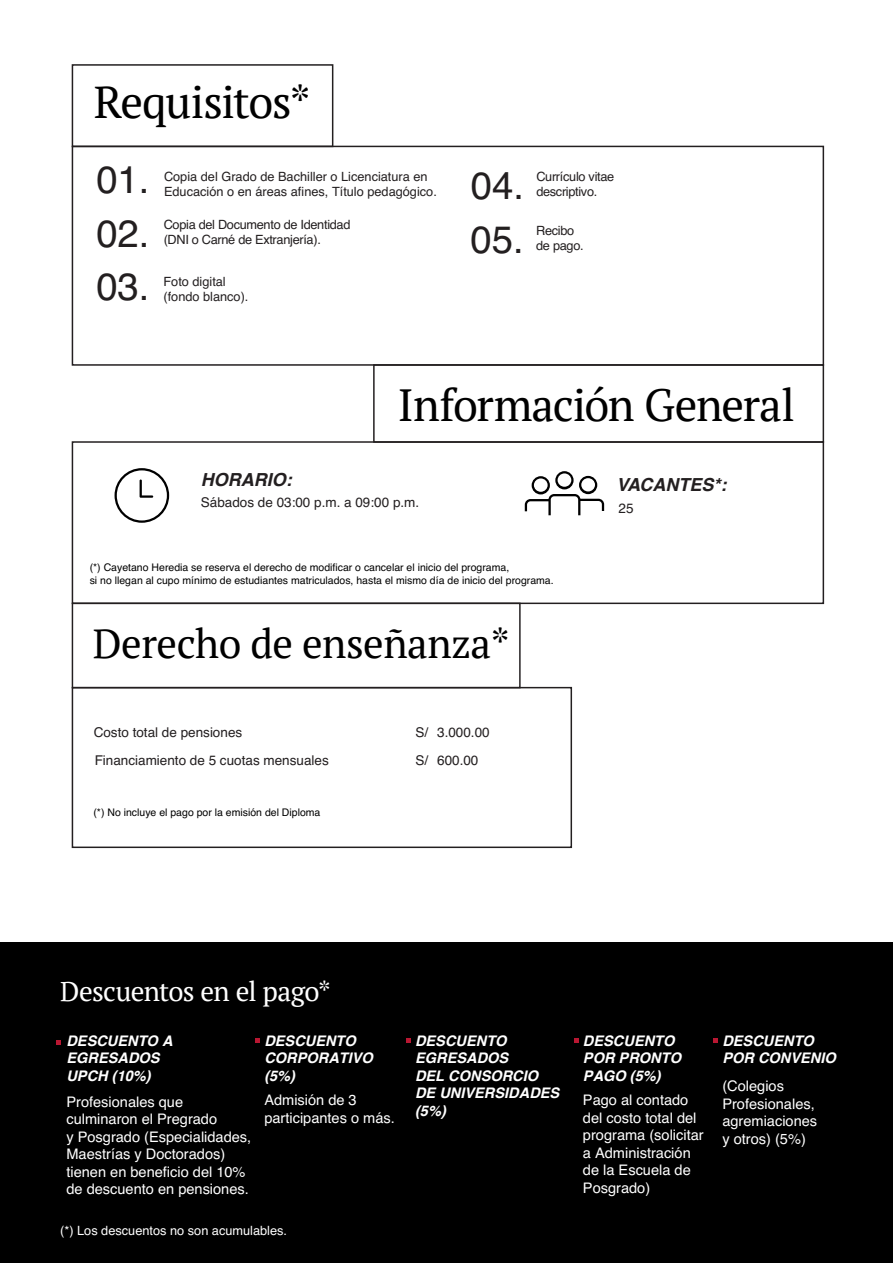
<style>
.page{position:relative;width:893px;height:1263px;background:#fff}
.page>*{position:absolute;margin:0;border:0;box-sizing:border-box;transform-origin:0 0}
.t1{font:45px "PT Serif";letter-spacing:-.03em;color:#000}
.t2{font:40.95px "PT Serif";letter-spacing:-.01em;color:#000}
.t3{font:38.25px/53.2px "Helvetica";color:#231f20;text-align:justify}
.t4{font:27.3px "PT Serif";letter-spacing:-.025em;color:#fff}
.t5{font:italic 700 18px "Helvetica";color:#231f20}
.t6{font:14.55px/17.5px "Helvetica";color:#fff}
.t7{font:italic 700 14.55px/17.5px "Helvetica";color:#fff}
.t8{font:13.5px/28px "Helvetica";color:#231f20}
.t9{font:12.75px/15.3px "Helvetica";color:#231f20}
.t10{font:12.75px/15.3px "Helvetica";letter-spacing:-.025em;color:#231f20}
.t11{font:12.75px "Helvetica";color:#fff}
.t12{font:10.5px/12.6px "Helvetica";color:#000}
</style>
<div class="page">
<div style="left:0;top:942px;width:893px;height:321px;background:#000"></div>
<svg style="left:56px;top:1040px;width:4px;height:4px"></svg>
<svg style="left:256px;top:1038px;width:4px;height:4px"></svg>
<svg style="left:574px;top:1038px;width:4px;height:4px"></svg>
<svg style="left:714px;top:1038px;width:4px;height:4px"></svg>
<svg style="left:407px;top:1038px;width:4px;height:4px"></svg>
<div style="left:72px;top:64px;width:261px;height:83px;border:2px solid #231f20"></div>
<div style="left:72px;top:146px;width:752px;height:220px;border:2px solid #231f20"></div>
<div style="left:72px;top:441px;width:752px;height:163px;border:2px solid #231f20"></div>
<div style="left:373px;top:364px;width:451px;height:79px;border:2px solid #231f20"></div>
<div style="left:72px;top:603px;width:449px;height:85px;border:1px solid #231f20"></div>
<div style="left:72px;top:687px;width:500px;height:161px;border:2px solid #231f20"></div>
<svg style="left:115px;top:468px;width:54px;height:55px"></svg>
<svg style="left:525px;top:471px;width:79px;height:44px"></svg>
<h1 class="t1" style="left:94px;top:73px;width:219px">Requisitos*</h1>
<h3 class="t3" style="left:96px;top:154px;width:55px">01.<br>02.<br>03.</h3>
<p class="t9" style="left:164px;top:169px;width:274px">Copia del Grado de Bachiller o Licenciatura en<br>Educación o en áreas afines, Título pedagógico.</p>
<p class="t10" style="left:164px;top:217px;width:188px">Copia del Documento de Identidad (DNI o Carné de Extranjería).</p>
<p class="t9" style="left:163px;top:274px;width:87px">Foto digital (fondo blanco).</p>
<h3 class="t3" style="left:471px;top:160px;width:55px">04.</h3>
<p class="t10" style="left:536px;top:169px;width:80px">Currículo vitae descriptivo.</p>
<h3 class="t3" style="left:471px;top:215px;width:55px">05.</h3>
<p class="t10" style="left:536px;top:223px;width:49px">Recibo de pago.</p>
<h1 class="t1" style="left:398px;top:375px;width:398px">Información General</h1>
<p class="t5" style="left:201px;top:465px;width:92px">HORARIO:</p>
<p class="t8" style="left:201px;top:489px;width:220px">Sábados de 03:00 p.m. a 09:00 p.m.</p>
<p class="t12" style="left:90px;top:561px;width:465px">(*) Cayetano Heredia se reserva el derecho de modificar o cancelar el inicio del programa,<br>si no llegan al cupo mínimo de estudiantes matriculados, hasta el mismo día de inicio del programa.</p>
<h2 class="t2" style="left:93px;top:617px;width:419px">Derecho de enseñanza*</h2>
<p class="t8" style="left:94px;top:719px;width:237px">Costo total de pensiones<br>Financiamiento de 5 cuotas mensuales</p>
<p class="t8" style="left:437px;top:719px;width:54px">3.000.00<br>600.00</p>
<p class="t8" style="left:415px;top:719px;width:14px">S/<br>S/</p>
<p class="t12" style="left:93px;top:806px;width:228px">(*) No incluye el pago por la emisión del Diploma</p>
<p class="t5" style="left:617px;top:470px;width:111px">VACANTES*:</p>
<p class="t8" style="left:618px;top:495px;width:17px">25</p>
<h3 class="t4" style="left:60px;top:974px;width:272px">Descuentos en el pago*</h3>
<p class="t7" style="left:66px;top:1032px;width:108px">DESCUENTO A<br>EGRESADOS<br>UPCH (10%)</p>
<p class="t6" style="left:66px;top:1093px;width:186px">Profesionales que culminaron el Pregrado<br>y Posgrado (Especialidades,<br>Maestrías y Doctorados) tienen en beneficio del 10% de descuento en pensiones.</p>
<p class="t7" style="left:264px;top:1032px;width:110px">DESCUENTO<br>CORPORATIVO (5%)</p>
<p class="t6" style="left:264px;top:1091px;width:132px">Admisión de 3 participantes o más.</p>
<p class="t11" style="left:60px;top:1220px;width:228px">(*) Los descuentos no son acumulables.</p>
<p class="t7" style="left:415px;top:1032px;width:146px">DESCUENTO<br>EGRESADOS<br>DEL CONSORCIO<br>DE UNIVERSIDADES (5%)</p>
<p class="t7" style="left:583px;top:1032px;width:100px">DESCUENTO<br>POR PRONTO<br>PAGO (5%)</p>
<p class="t6" style="left:583px;top:1091px;width:122px">Pago al contado del costo total del programa (solicitar a Administración de la Escuela de<br>Posgrado)</p>
<p class="t7" style="left:722px;top:1032px;width:115px">DESCUENTO<br>POR CONVENIO</p>
<p class="t6" style="left:722px;top:1078px;width:96px">(Colegios<br>Profesionales, agremiaciones y otros) (5%)</p>
</div>
